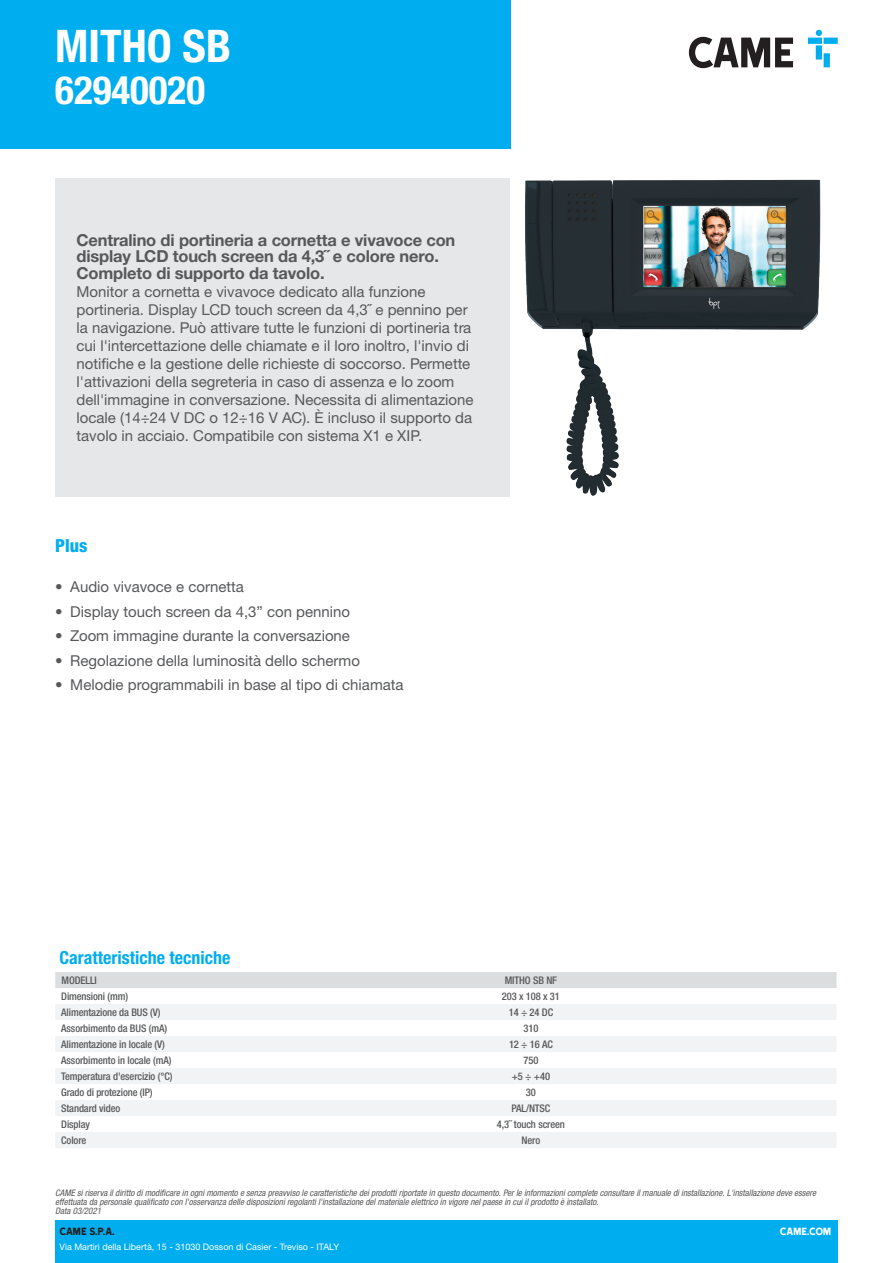
<style>
.page{position:relative;width:893px;height:1263px;background:#fff}
.page>*{position:absolute;margin:0;border:0;box-sizing:border-box;transform-origin:0 0}
.Name{font:700 condensed 45px "Helvetica Neue LTW1 G";color:#fff}
.t1{font:700 condensed 39px "Helvetica Neue LTW1 G";color:#fff}
.t2{font:700 condensed 18px "Helvetica Neue LTW1 G";color:#00aeef}
.t3{font:800 condensed 18px "Helvetica Neue LTW1 G";color:#00aeef}
.Short_Description{font:700 16.5px/16.5px "Helvetica Neue LTW1 G";letter-spacing:-.01em;color:#57585a}
.Description{font:15px/18px "Helvetica Neue LTW1 G";color:#57585a}
.t4{font:12px "Came Type";color:#231f20}
.t5{font:12px "Came Type";letter-spacing:-.025em;color:#fff}
.Feature{font:500 condensed 10.5px "Helvetica Neue LTW1 G";letter-spacing:-.01em;color:#57585a}
.Data{font:500 condensed 10.5px "Helvetica Neue LTW1 G";letter-spacing:-.01em;color:#57585a}
.t6{font:italic condensed 9px/9px "Helvetica Neue LTW1 G";color:#57585a}
.t7{font:9px "Helvetica Neue LTW1 G";color:#fff}
</style>
<div class="page">
<div style="left:55px;top:1220px;width:783px;height:43px;background:#00aeef"></div>
<div style="left:0;top:0;width:510px;height:149px;background:#00aeef"></div>
<svg style="left:689px;top:37px;width:104px;height:31px"></svg>
<svg style="left:808px;top:30px;width:30px;height:37px"></svg>
<div style="left:55px;top:178px;width:455px;height:318px;background:#e6e7e9"></div>
<img style="left:525px;top:179px;width:296px;height:317px">
<div style="left:55px;top:972px;width:781px;height:16px;background:#dcdddf"></div>
<svg style="left:56px;top:1004px;width:780px;height:144px;fill:#f2f3f4"></svg>
<p class="Name" style="left:55px;top:19px;width:177px">MITHO SB</p>
<p class="t1" style="left:55px;top:67px;width:151px">62940020</p>
<p class="Short_Description" style="left:77px;top:231px;width:380px">Centralino di portineria a cornetta e vivavoce con display LCD touch screen da 4,3˝ e colore nero.<br>Completo di supporto da tavolo.</p>
<p class="Description" style="left:77px;top:282px;width:398px">Monitor a cornetta e vivavoce dedicato alla funzione portineria. Display LCD touch screen da 4,3˝ e pennino per la navigazione. Può attivare tutte le funzioni di portineria tra cui l'intercettazione delle chiamate e il loro inoltro, l'invio di notifiche e la gestione delle richieste di soccorso. Permette l'attivazioni della segreteria in caso di assenza e lo zoom dell'immagine in conversazione. Necessita di alimentazione locale (14÷24 V DC o 12÷16 V AC). È incluso il supporto da tavolo in acciaio. Compatibile con sistema X1 e XIP.</p>
<p class="t3" style="left:55px;top:535px;width:34px">Plus</p>
<p class="Description" style="left:55px;top:578px;width:190px">• Audio vivavoce e cornetta</p>
<p class="Description" style="left:55px;top:602px;width:296px">• Display touch screen da 4,3” con pennino</p>
<p class="Description" style="left:55px;top:627px;width:296px">• Zoom immagine durante la conversazione</p>
<p class="Description" style="left:55px;top:651px;width:306px">• Regolazione della luminosità dello schermo</p>
<p class="Description" style="left:55px;top:675px;width:350px">• Melodie programmabili in base al tipo di chiamata</p>
<p class="t2" style="left:60px;top:946px;width:172px">Caratteristiche tecniche</p>
<p class="Feature" style="left:62px;top:974px;width:37px">MODELLI</p>
<p class="Feature" style="left:505px;top:974px;width:54px">MITHO SB NF</p>
<p class="Feature" style="left:61px;top:990px;width:68px">Dimensioni (mm)</p>
<p class="Data" style="left:502px;top:990px;width:59px">203 x 108 x 31</p>
<p class="Feature" style="left:61px;top:1006px;width:101px">Alimentazione da BUS (V)</p>
<p class="Data" style="left:509px;top:1006px;width:46px">14 ÷ 24 DC</p>
<p class="Feature" style="left:61px;top:1022px;width:107px">Assorbimento da BUS (mA)</p>
<p class="Data" style="left:523px;top:1022px;width:16px">310</p>
<p class="Feature" style="left:61px;top:1038px;width:105px">Alimentazione in locale (V)</p>
<p class="Data" style="left:509px;top:1038px;width:45px">12 ÷ 16 AC</p>
<p class="Feature" style="left:61px;top:1054px;width:112px">Assorbimento in locale (mA)</p>
<p class="Data" style="left:523px;top:1054px;width:16px">750</p>
<p class="Feature" style="left:61px;top:1070px;width:113px">Temperatura d'esercizio (°C)</p>
<p class="Data" style="left:512px;top:1070px;width:40px">+5 ÷ +40</p>
<p class="Feature" style="left:61px;top:1086px;width:93px">Grado di protezione (IP)</p>
<p class="Data" style="left:526px;top:1086px;width:11px">30</p>
<p class="Feature" style="left:61px;top:1102px;width:61px">Standard video</p>
<p class="Data" style="left:512px;top:1102px;width:40px">PAL/NTSC</p>
<p class="Feature" style="left:61px;top:1118px;width:30px">Display</p>
<p class="Data" style="left:497px;top:1118px;width:69px">4,3˝ touch screen</p>
<p class="Feature" style="left:61px;top:1134px;width:27px">Colore</p>
<p class="Data" style="left:522px;top:1134px;width:20px">Nero</p>
<p class="t6" style="left:55px;top:1189px;width:762px">CAME si riserva il diritto di modificare in ogni momento e senza preavviso le caratteristiche dei prodotti riportate in questo documento. Per le informazioni complete consultare il manuale di installazione. L'installazione deve essere effettuata da personale qualificato con l'osservanza delle disposizioni regolanti l'installazione del materiale elettrico in vigore nel paese in cui il prodotto è installato.<br>Data 03/2021</p>
<p class="t4" style="left:60px;top:1225px;width:57px">CAME S.P.A.</p>
<p class="t7" style="left:60px;top:1241px;width:281px">Via Martiri della Libertà, 15 - 31030 Dosson di Casier - Treviso - ITALY</p>
<p class="t5" style="left:780px;top:1225px;width:53px">CAME.COM</p>
</div>
